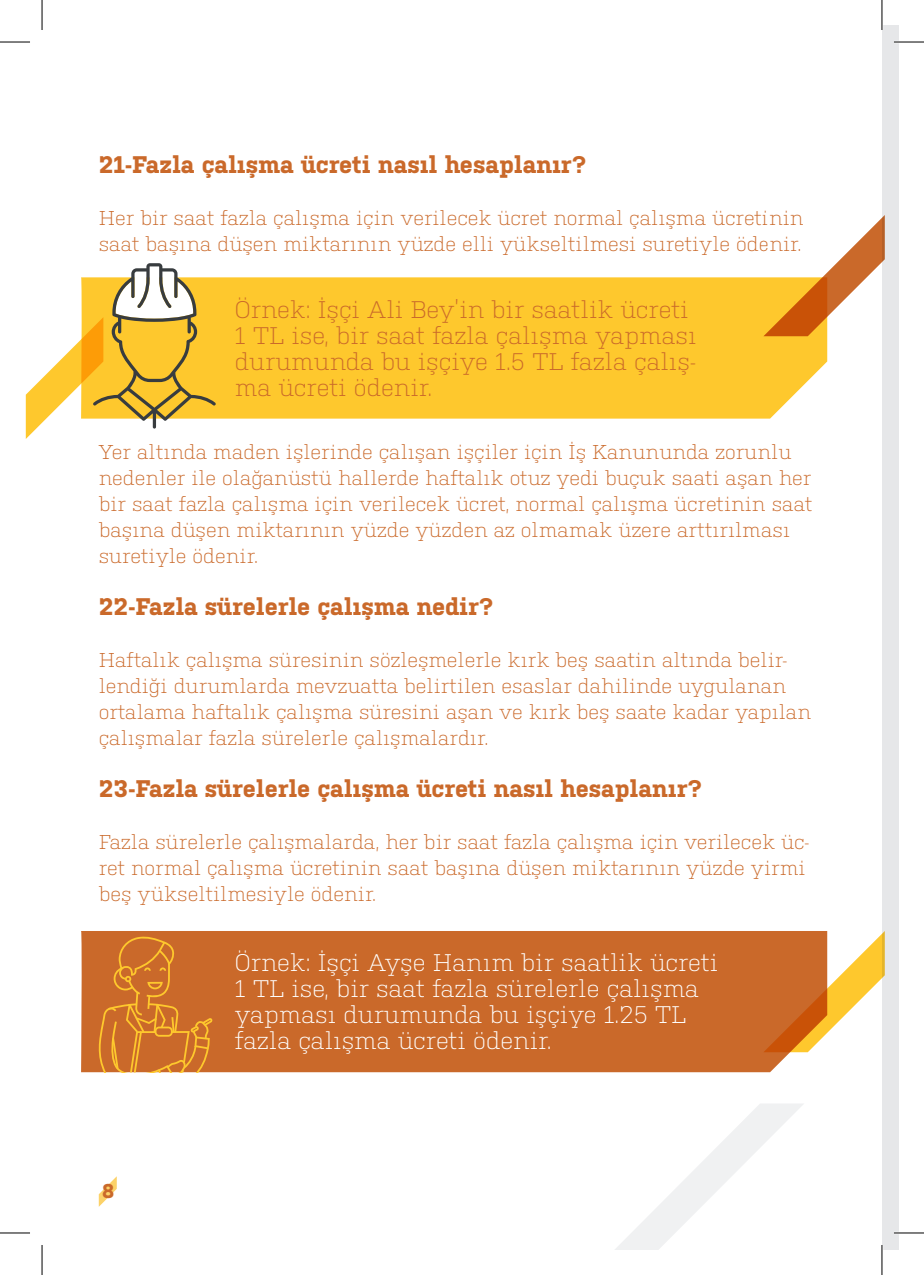
<style>
.page{position:relative;width:924px;height:1275px;background:#fff}
.page>*{position:absolute;margin:0;border:0;box-sizing:border-box;transform-origin:0 0}
.t1{font:300 24px/26px "Kulturista";color:#fff}
.t2{font:300 24px/26px "Kulturista";color:#ca692a}
.t3{font:700 24px "Kulturista";color:#ca692a}
.t4{font:300 20px/26px "Kulturista";color:#ca692a}
.t5{font:700 20px "Kulturista";color:#ca692a}
</style>
<div class="page">
<svg style="left:99px;top:1176px;width:18px;height:30px"></svg>
<div style="left:881px;top:25px;width:17px;height:1225px;background:#e6e7e9"></div>
<div style="left:216px;top:277px;width:610px;height:141px;background:#fec82d"></div>
<div style="left:81px;top:931px;width:727px;height:141px;background:#ca692a"></div>
<svg style="left:763px;top:215px;width:121px;height:121px"></svg>
<svg style="left:763px;top:931px;width:121px;height:121px"></svg>
<svg style="left:615px;top:1104px;width:188px;height:146px"></svg>
<svg style="left:26px;top:263px;width:190px;height:176px"></svg>
<svg style="left:96px;top:935px;width:116px;height:137px;background:#d0752a"></svg>
<hr style="left:893px;top:41px;width:30px;height:2px;background:#fff">
<hr style="left:893px;top:1231px;width:30px;height:3px;background:#fff">
<hr style="left:0;top:42px;width:30px;height:1px;background:#000">
<hr style="left:893px;top:42px;width:30px;height:1px;background:#000">
<hr style="left:0;top:1232px;width:30px;height:1px;background:#000">
<hr style="left:893px;top:1232px;width:30px;height:1px;background:#000">
<hr style="left:42px;top:0;width:1px;height:30px;background:#000">
<hr style="left:42px;top:1245px;width:1px;height:30px;background:#000">
<hr style="left:881px;top:0;width:1px;height:30px;background:#000">
<hr style="left:881px;top:1245px;width:1px;height:30px;background:#000">
<p class="t3" style="left:99px;top:151px;width:489px">21-Fazla çalışma ücreti nasıl hesaplanır?</p>
<p class="t4" style="left:99px;top:204px;width:706px">Her bir saat fazla çalışma için verilecek ücret normal çalışma ücretinin saat başına düşen miktarının yüzde elli yükseltilmesi suretiyle ödenir.</p>
<p class="t2" style="left:235px;top:294px;width:463px">Örnek: İşçi Ali Bey’in bir saatlik ücreti 1 TL ise, bir saat fazla çalışma yapması durumunda bu işçiye 1.5 TL fazla çalış&shy;ma ücreti ödenir.</p>
<p class="t4" style="left:99px;top:438px;width:715px">Yer altında maden işlerinde çalışan işçiler için İş Kanununda zorunlu nedenler ile olağanüstü hallerde haftalık otuz yedi buçuk saati aşan her bir saat fazla çalışma için verilecek ücret, normal çalışma ücretinin saat başına düşen miktarının yüzde yüzden az olmamak üzere arttırılması suretiyle ödenir.</p>
<p class="t3" style="left:99px;top:593px;width:396px">22-Fazla sürelerle çalışma nedir?</p>
<p class="t4" style="left:99px;top:646px;width:713px">Haftalık çalışma süresinin sözleşmelerle kırk beş saatin altında belir&shy;lendiği durumlarda mevzuatta belirtilen esaslar dahilinde uygulanan ortalama haftalık çalışma süresini aşan ve kırk beş saate kadar yapılan çalışmalar fazla sürelerle çalışmalardır.</p>
<p class="t3" style="left:99px;top:775px;width:605px">23-Fazla sürelerle çalışma ücreti nasıl hesaplanır?</p>
<p class="t4" style="left:99px;top:828px;width:711px">Fazla sürelerle çalışmalarda, her bir saat fazla çalışma için verilecek üc&shy;ret normal çalışma ücretinin saat başına düşen miktarının yüzde yirmi beş yükseltilmesiyle ödenir.</p>
<p class="t5" style="left:102px;top:1179px;width:14px">8</p>
<p class="t1" style="left:235px;top:948px;width:484px">Örnek: İşçi Ayşe Hanım bir saatlik ücreti 1 TL ise, bir saat fazla sürelerle çalışma yapması durumunda bu işçiye 1.25 TL fazla çalışma ücreti ödenir.</p>
</div>
